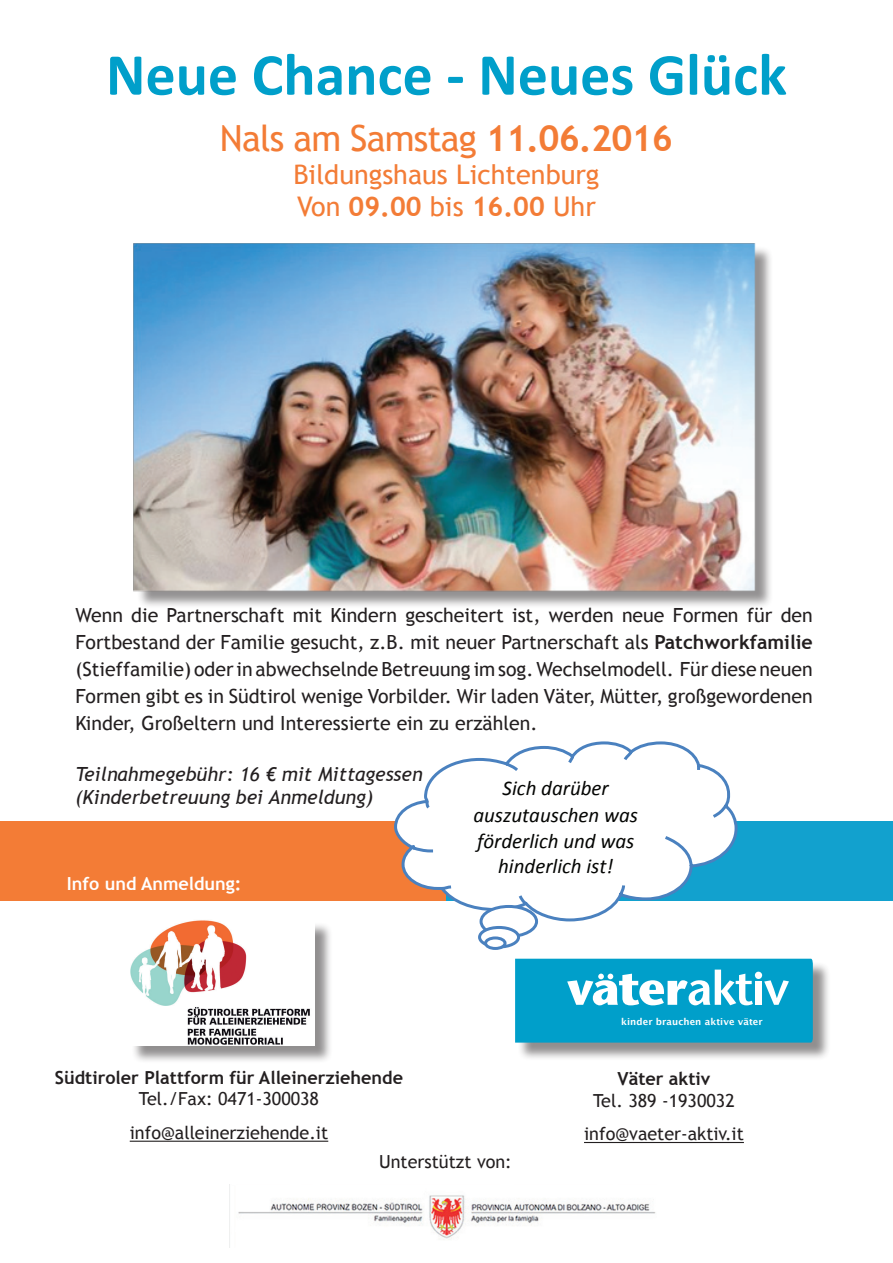
<style>
.page{position:relative;width:893px;height:1263px;background:#fff}
.page>*{position:absolute;margin:0;border:0;box-sizing:border-box;transform-origin:0 0}
.t1{font:700 60px "Calibri";color:#009fca}
.t2{font:36px "Trebuchet MS";letter-spacing:-.025em;color:#f37c36}
.t3{font:27px/32.4px "Trebuchet MS";color:#f37c36}
.t4{font:italic 21px/26px "Calibri";color:#040503;text-align:center}
.t5{font:19.5px/27px "Trebuchet MS";color:#231f20;text-align:justify}
.t6{font:italic 19.5px/23.4px "Trebuchet MS";color:#231f20}
.t7{font:18px/33.6px "Trebuchet MS";color:#231f20;text-align:center}
.t8{font:700 18px "Trebuchet MS";color:#231f20}
.t9{font:700 18px "Trebuchet MS";color:#fff}
.t10{font:700 9.3px "Lucida Grande";letter-spacing:.01em;color:#fff}
.s1{font-weight:700}
</style>
<div class="page">
<hr style="left:584px;top:1142px;width:160px;height:1px;background:#231f20">
<div style="left:517px;top:961px;width:315px;height:100px;background:#231f20;opacity:.5"></div>
<svg style="left:515px;top:959px;width:298px;height:83px;background:#22acd1"></svg>
<hr style="left:130px;top:1141px;width:198px;height:1px;background:#231f20">
<div style="left:131px;top:921px;width:202px;height:143px;background:#231f20;opacity:.5"></div>
<img style="left:130px;top:920px;width:185px;height:125px">
<div style="left:136px;top:246px;width:637px;height:363px;background:#231f20;opacity:.49"></div>
<img style="left:133px;top:243px;width:622px;height:349px">
<img style="left:229px;top:1185px;width:427px;height:62px">
<div style="left:0;top:821px;width:446px;height:79px;background:#f37c36"></div>
<div style="left:446px;top:821px;width:447px;height:79px;background:#12a1ce"></div>
<svg style="left:394px;top:741px;width:345px;height:182px"></svg>
<div style="left:481px;top:906px;width:56px;height:30px;background:#fff;border-radius:50%"></div>
<div style="left:480px;top:905px;width:58px;height:33px;border:3px solid #4a81bf;border-radius:50%"></div>
<svg style="left:480px;top:927px;width:39px;height:20px"></svg>
<div style="left:478px;top:926px;width:42px;height:22px;border:3px solid #4a81bf;border-radius:50%"></div>
<svg style="left:486px;top:938px;width:19px;height:10px"></svg>
<div style="left:484px;top:936px;width:23px;height:14px;border:3px solid #4a81bf;border-radius:50%"></div>
<h1 class="t1" style="left:106px;top:37px;width:682px">Neue Chance - Neues Glück</h1>
<h2 class="t2" style="left:220px;top:117px;width:454px">Nals am Samstag <span class="s1">11.06.2016</span></h2>
<h3 class="t3" style="left:293px;top:158px;width:308px">Bildungshaus Lichtenburg<br>Von <span class="s1">09.00</span> bis <span class="s1">16.00</span> Uhr</h3>
<p class="t5" style="left:75px;top:602px;width:739px">Wenn die Partnerschaft mit Kindern gescheitert ist, werden neue Formen für den Fortbestand der Familie gesucht, z.B. mit neuer Partnerschaft als <span class="s1">Patchworkfamilie </span>(Stieffamilie) oder in abwechselnde Betreuung im sog. Wechselmodell. Für diese neuen Formen gibt es in Südtirol wenige Vorbilder. Wir laden Väter, Mütter, großgewordenen Kinder, Großeltern und Interessierte ein zu erzählen.</p>
<p class="t6" style="left:75px;top:762px;width:349px">Teilnahmegebühr: 16 € mit Mittagessen (Kinderbetreuung bei Anmeldung)</p>
<p class="t4" style="left:473px;top:774px;width:166px">Sich darüber auszutauschen was förderlich und was hinderlich ist!</p>
<p class="t9" style="left:67px;top:872px;width:176px">Info und Anmeldung:</p>
<p class="t8" style="left:55px;top:1066px;width:350px">Südtiroler Plattform für Alleinerziehende</p>
<p class="t7" style="left:130px;top:1082px;width:200px">Tel./Fax: 0471-300038 info@alleinerziehende.it</p>
<p class="t7" style="left:379px;top:1145px;width:134px">Unterstützt von:</p>
<p class="t10" style="left:621px;top:1014px;width:143px">kinder brauchen aktive väter</p>
<p class="t8" style="left:618px;top:1067px;width:94px">Väter aktiv</p>
<p class="t7" style="left:584px;top:1084px;width:161px">Tel. 389 -1930032 info@vaeter-aktiv.it</p>
</div>
